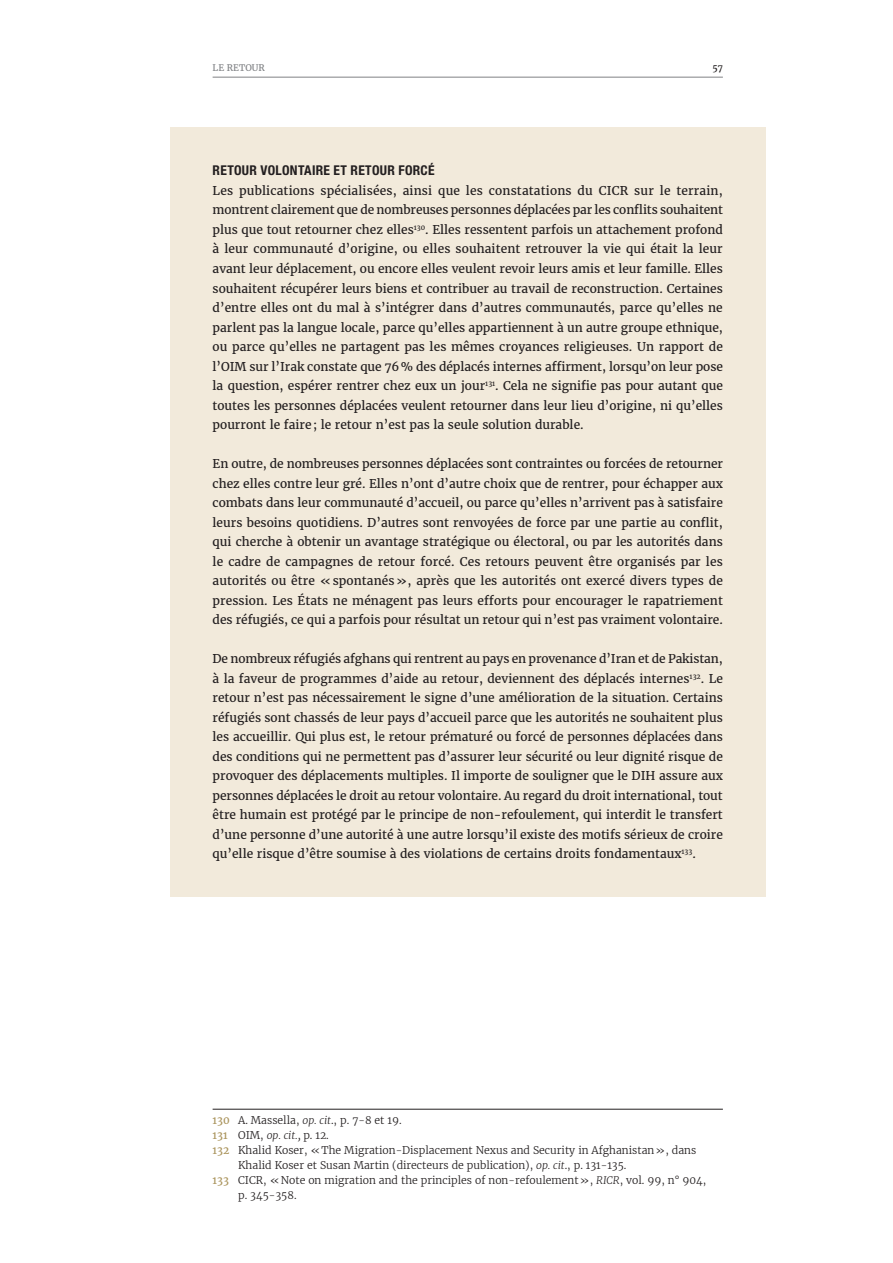
<style>
.page{position:relative;width:893px;height:1263px;background:#fff}
.page>*{position:absolute;margin:0;border:0;box-sizing:border-box;transform-origin:0 0}
.t1{font:700 condensed 13.5px "Helvetica Neue LT Std";letter-spacing:.02em;color:#231f20}
.t2{font:12px/19.5px "Merriweather";color:#231f20;text-align:justify}
.t3{font:300 10.5px "Merriweather";color:#231f20}
.t4{font:9px "Merriweather";color:#808285}
.t5{font:9px "Merriweather";color:#231f20}
.s1{font-weight:400;color:#aa945c}
.s2{font-style:italic}
</style>
<div class="page">
<hr style="left:213px;top:77px;width:510px;height:1px;background:#808285">
<div style="left:170px;top:128px;width:595px;height:769px;background:#f2eadb"></div>
<hr style="left:213px;top:1109px;width:510px;height:1px;background:#231f20">
<p class="t4" style="left:213px;top:61px;width:22px">Le retour</p>
<p class="t5" style="left:712px;top:61px;width:12px">57</p>
<p class="t1" style="left:213px;top:162px;width:223px">RETOUR VOLONTAIRE ET RETOUR FORCÉ</p>
<p class="t2" style="left:213px;top:181px;width:512px">Les publications spécialisées, ainsi que les constatations du CICR sur le terrain, montrent clairement que de nombreuses personnes déplacées par les conflits souhaitent plus que tout retourner chez elles<sup>130</sup>. Elles ressentent parfois un attachement profond à leur communauté d’origine, ou elles souhaitent retrouver la vie qui était la leur avant leur déplacement, ou encore elles veulent revoir leurs amis et leur famille. Elles souhaitent récupérer leurs biens et contribuer au travail de reconstruction. Certaines d’entre elles ont du mal à s’intégrer dans d’autres communautés, parce qu’elles ne parlent pas la langue locale, parce qu’elles appartiennent à un autre groupe ethnique, ou parce qu’elles ne partagent pas les mêmes croyances religieuses. Un rapport de l’OIM sur l’Irak constate que 76% des déplacés internes affirment, lorsqu’on leur pose la question, espérer rentrer chez eux un jour<sup>131</sup>. Cela ne signifie pas pour autant que toutes les personnes déplacées veulent retourner dans leur lieu d’origine, ni qu’elles pourront le faire; le retour n’est pas la seule solution durable.</p>
<p class="t2" style="left:213px;top:454px;width:512px">En outre, de nombreuses personnes déplacées sont contraintes ou forcées de retourner chez elles contre leur gré. Elles n’ont d’autre choix que de rentrer, pour échapper aux combats dans leur communauté d’accueil, ou parce qu’elles n’arrivent pas à satisfaire leurs besoins quotidiens. D’autres sont renvoyées de force par une partie au conflit, qui cherche à obtenir un avantage stratégique ou électoral, ou par les autorités dans le cadre de campagnes de retour forcé. Ces retours peuvent être organisés par les autorités ou être «spontanés», après que les autorités ont exercé divers types de pression. Les États ne ménagent pas leurs efforts pour encourager le rapatriement des réfugiés, ce qui a parfois pour résultat un retour qui n’est pas vraiment volontaire.</p>
<p class="t2" style="left:213px;top:649px;width:512px">De nombreux réfugiés afghans qui rentrent au pays en provenance d’Iran et de Pakistan, à la faveur de programmes d’aide au retour, deviennent des déplacés internes<sup>132</sup>. Le retour n’est pas nécessairement le signe d’une amélioration de la situation. Certains réfugiés sont chassés de leur pays d’accueil parce que les autorités ne souhaitent plus les accueillir. Qui plus est, le retour prématuré ou forcé de personnes déplacées dans des conditions qui ne permettent pas d’assurer leur sécurité ou leur dignité risque de provoquer des déplacements multiples. Il importe de souligner que le DIH assure aux personnes déplacées le droit au retour volontaire. Au regard du droit international, tout être humain est protégé par le principe de non-refoulement, qui interdit le transfert d’une personne d’une autorité à une autre lorsqu’il existe des motifs sérieux de croire qu’elle risque d’être soumise à des violations de certains droits fondamentaux<sup>133</sup>.</p>
<p class="t3" style="left:213px;top:1113px;width:190px"><span class="s1">130</span> A. Massella, <span class="s2">op. cit</span>., p. 7-8 et 19.</p>
<p class="t3" style="left:213px;top:1128px;width:118px"><span class="s1">131</span> OIM, <span class="s2">op. cit.,</span> p. 12.</p>
<p class="t3" style="left:213px;top:1143px;width:485px"><span class="s1">132</span> Khalid Koser, «The Migration-Displacement Nexus and Security in Afghanistan», dans</p>
<p class="t3" style="left:238px;top:1158px;width:390px">Khalid Koser et Susan Martin (directeurs de publication), <span class="s2">op. cit</span>., p. 131-135.</p>
<p class="t3" style="left:213px;top:1173px;width:495px"><span class="s1">133</span> CICR, «Note on migration and the principles of non-refoulement», <span class="s2">RICR</span>, vol. 99, n° 904,</p>
<p class="t3" style="left:238px;top:1188px;width:60px">p. 345-358.</p>
</div>
